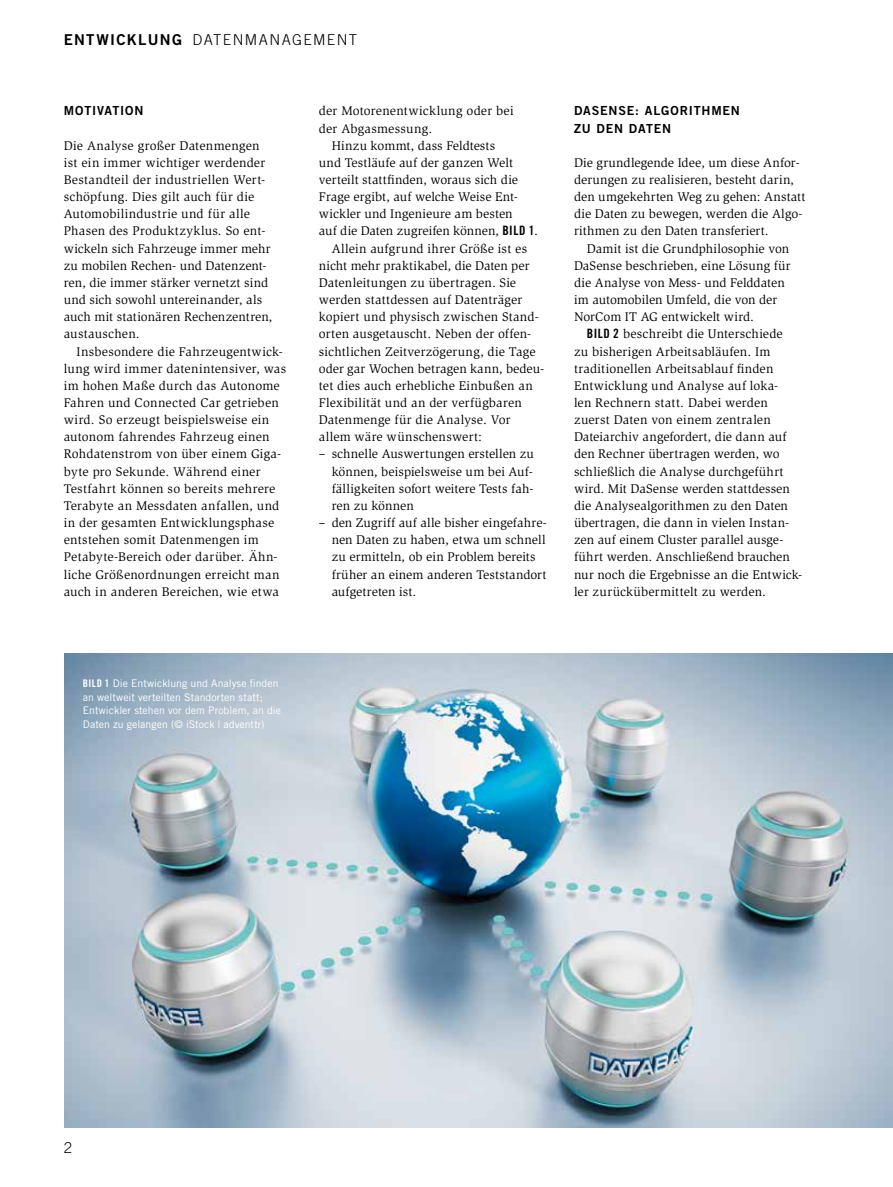
<style>
.page{position:relative;width:893px;height:1187px;background:#fff}
.page>*{position:absolute;margin:0;border:0;box-sizing:border-box;transform-origin:0 0}
.t1{font:300 15px "Trade Gothic LT Std";color:#000}
.t2{font:12.9px/17.1px "Slimbach Std";letter-spacing:.01em;color:#000}
.t3{font:12.45px/17.1px "Trade Gothic LT Std Bd 2";letter-spacing:.065em;color:#000}
.t4{font:10.5px/13.5px "Trade Gothic LT Std";letter-spacing:.005em;color:#fff}
.s1{font-family:"Trade Gothic LT Std Bd 2";font-weight:400}
.s2{font-family:"Trade Gothic LT Std Bd Cn 20"}
</style>
<div class="page">
<img style="left:65px;top:653px;width:828px;height:474px">
<p class="t1" style="left:64px;top:31px;width:152px"><span class="s1">ENTWICKLUNG</span> DATENMANAGEMENT</p>
<p class="t3" style="left:64px;top:102px;width:81px">MOTIVATION</p>
<p class="t2" style="left:64px;top:137px;width:210px">Die Analyse großer Datenmengen ist ein immer wichtiger werdender Bestandteil der industriellen Wert&shy;schöpfung. Dies gilt auch für die Automobilindustrie und für alle Phasen des Produktzyklus. So ent&shy;wickeln sich Fahrzeuge immer mehr zu mobilen Rechen- und Datenzent&shy;ren, die immer stärker vernetzt sind und sich sowohl untereinander, als auch mit stationären Rechenzentren, austauschen.</p>
<p class="t2" style="left:64px;top:343px;width:224px;text-indent:13px">Insbesondere die Fahrzeugentwick&shy;lung wird immer datenintensiver, was im hohen Maße durch das Autonome Fahren und Connected Car getrieben wird. So erzeugt beispielsweise ein autonom fahrendes Fahrzeug einen Rohdatenstrom von über einem Giga&shy;byte pro Sekunde. Während einer Testfahrt können so bereits mehrere Terabyte an Messdaten anfallen, und in der gesamten Entwicklungsphase entstehen somit Datenmengen im Petabyte-Bereich oder darüber. Ähn&shy;liche Größenordnungen erreicht man auch in anderen Bereichen, wie etwa</p>
<p class="t2" style="left:319px;top:103px;width:196px">der Motorenentwicklung oder bei der Abgasmessung.</p>
<p class="t2" style="left:332px;top:137px;width:165px">Hinzu kommt, dass Feldtests</p>
<p class="t2" style="left:319px;top:154px;width:196px">und Testläufe auf der ganzen Welt</p>
<p class="t2" style="left:319px;top:171px;width:201px">verteilt stattfinden, woraus sich die</p>
<p class="t2" style="left:319px;top:188px;width:201px">Frage ergibt, auf welche Weise Ent-</p>
<p class="t2" style="left:319px;top:205px;width:195px">wickler und Ingenieure am besten</p>
<p class="t2" style="left:319px;top:223px;width:221px">auf die Daten zugreifen können, <span class="s2">BILD 1</span>.</p>
<p class="t2" style="left:332px;top:240px;width:197px">Allein aufgrund ihrer Größe ist es</p>
<p class="t2" style="left:319px;top:257px;width:212px">nicht mehr praktikabel, die Daten per</p>
<p class="t2" style="left:319px;top:274px;width:199px">Datenleitungen zu übertragen. Sie</p>
<p class="t2" style="left:319px;top:291px;width:205px">werden stattdessen auf Datenträger</p>
<p class="t2" style="left:319px;top:308px;width:221px">kopiert und physisch zwischen Stand-</p>
<p class="t2" style="left:319px;top:325px;width:214px">orten ausgetauscht. Neben der offen-</p>
<p class="t2" style="left:319px;top:343px;width:218px">sichtlichen Zeitverzögerung, die Tage</p>
<p class="t2" style="left:319px;top:360px;width:227px">oder gar Wochen betragen kann, bedeu-</p>
<p class="t2" style="left:319px;top:377px;width:215px">tet dies auch erhebliche Einbußen an</p>
<p class="t2" style="left:319px;top:394px;width:204px">Flexibilität und an der verfügbaren</p>
<p class="t2" style="left:319px;top:411px;width:193px">Datenmenge für die Analyse. Vor</p>
<p class="t2" style="left:319px;top:428px;width:165px">allem wäre wünschenswert:</p>
<p class="t2" style="left:332px;top:445px;width:204px;text-align:justify;text-indent:-13px">– schnelle Auswertungen erstellen zu können, beispielsweise um bei Auf&shy;fälligkeiten sofort weitere Tests fah&shy;ren zu können</p>
<p class="t2" style="left:332px;top:514px;width:217px;text-indent:-13px">– den Zugriff auf alle bisher eingefahre&shy;nen Daten zu haben, etwa um schnell zu ermitteln, ob ein Problem bereits früher an einem anderen Teststandort aufgetreten ist.</p>
<p class="t3" style="left:574px;top:102px;width:167px">DASENSE: ALGORITHMEN<br>ZU DEN DATEN</p>
<p class="t2" style="left:574px;top:154px;width:233px">Die grundlegende Idee, um diese Anfor&shy;derungen zu realisieren, besteht darin, den umgekehrten Weg zu gehen: Anstatt die Daten zu bewegen, werden die Algo&shy;rithmen zu den Daten transferiert.</p>
<p class="t2" style="left:574px;top:240px;width:218px;text-indent:13px">Damit ist die Grundphilosophie von DaSense beschrieben, eine Lösung für die Analyse von Mess- und Felddaten im automobilen Umfeld, die von der NorCom IT AG entwickelt wird.</p>
<p class="t2" style="left:574px;top:325px;width:230px;text-indent:13px"><span class="s2">BILD 2</span> beschreibt die Unterschiede<br>zu bisherigen Arbeitsabläufen. Im traditionellen Arbeitsablauf finden Entwicklung und Analyse auf loka-<br>len Rechnern statt. Dabei werden zuerst Daten von einem zentralen Dateiarchiv angefordert, die dann auf den Rechner übertragen werden, wo schließlich die Analyse durchgeführt wird. Mit DaSense werden stattdessen die Analysealgorithmen zu den Daten übertragen, die dann in vielen Instan&shy;zen auf einem Cluster parallel ausge&shy;führt werden. Anschließend brauchen nur noch die Ergebnisse an die Entwick&shy;ler zurückübermittelt zu werden.</p>
<p class="t4" style="left:83px;top:676px;width:200px"><span class="s2">BILD 1</span> Die Entwicklung und Analyse finden an weltweit verteilten Standorten statt; Entwickler stehen vor dem Problem, an die Daten zu gelangen (© iStock | adventtr)</p>
<p class="t1" style="left:64px;top:1138px;width:10px">2</p>
</div>
